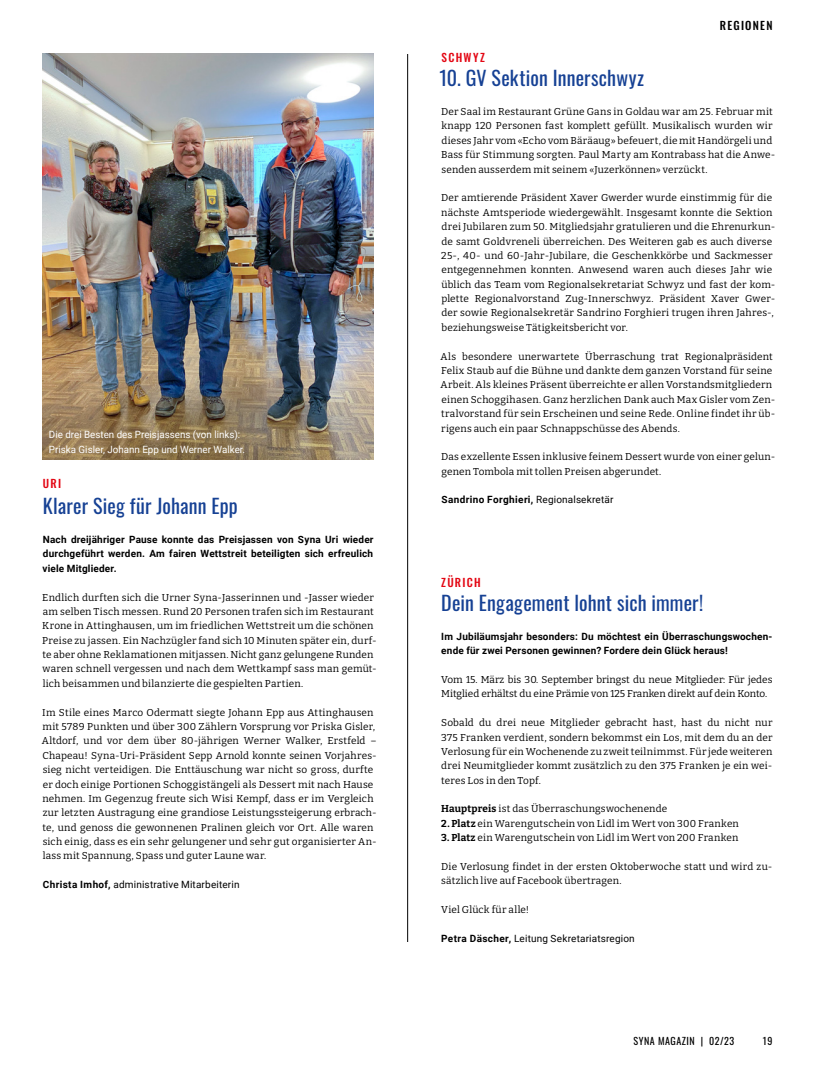
<style>
.page{position:relative;width:815px;height:1071px;background:#fff}
.page>*{position:absolute;margin:0;border:0;box-sizing:border-box;transform-origin:0 0}
.t1{font:20px "Oswald";letter-spacing:.005em;color:#164194}
.t2{font:500 11.25px "Oswald";letter-spacing:.11em;color:#e30613}
.t3{font:500 11.25px "Oswald";letter-spacing:.11em;color:#000}
.t4{font:10px/14.4px "Bitter";letter-spacing:.015em;color:#000}
.t5{font:700 10px/14.4px "Roboto";letter-spacing:.015em;color:#000}
.t6{font:10px "Roboto";letter-spacing:.015em;color:#000}
.t7{font:10px/14.4px "Roboto";color:#fff}
.t8{font:700 10px "Roboto";letter-spacing:.04em;color:#000}
.t9{font:10px "Oswald";letter-spacing:.05em;color:#000}
.s1{font-weight:700}
.s2{font-weight:400}
</style>
<div class="page">
<hr style="left:407px;top:54px;width:1px;height:887px;background:#000">
<img style="left:43px;top:53px;width:331px;height:406px">
<p class="t7" style="left:49px;top:427px;width:198px">Die drei Besten des Preisjassens (von links):<br>Priska Gisler, Johann Epp und Werner Walker.</p>
<p class="t2" style="left:43px;top:473px;width:20px">URI</p>
<h1 class="t1" style="left:43px;top:488px;width:196px">Klarer Sieg für Johann Epp</h1>
<p class="t5" style="left:43px;top:531px;width:332px;text-align:justify">Nach dreijähriger Pause konnte das Preisjassen von Syna Uri wieder durchgeführt werden. Am fairen Wettstreit beteiligten sich erfreulich viele Mitglieder.</p>
<p class="t4" style="left:42px;top:589px;width:336px">Endlich durften sich die Urner Syna-Jasserinnen und -Jasser wieder am selben Tisch messen. Rund 20 Personen trafen sich im Restaurant Krone in Attinghausen, um im friedlichen Wettstreit um die schönen Preise zu jassen. Ein Nachzügler fand sich 10 Minuten später ein, durf&shy;te aber ohne Reklamationen mitjassen. Nicht ganz gelungene Runden waren schnell vergessen und nach dem Wettkampf sass man gemüt&shy;lich beisammen und bilanzierte die gespielten Partien.</p>
<p class="t4" style="left:42px;top:704px;width:336px">Im Stile eines Marco Odermatt siegte Johann Epp aus Attinghausen mit 5789 Punkten und über 300 Zählern Vorsprung vor Priska Gisler, Altdorf, und vor dem über 80-jährigen Werner Walker, Erstfeld – Chapeau! Syna-Uri-Präsident Sepp Arnold konnte seinen Vorjahres&shy;sieg nicht verteidigen. Die Enttäuschung war nicht so gross, durfte er doch einige Portionen Schoggistängeli als Dessert mit nach Hause nehmen. Im Gegenzug freute sich Wisi Kempf, dass er im Vergleich zur letzten Austragung eine grandiose Leistungssteigerung erbrach&shy;te, und genoss die gewonnenen Pralinen gleich vor Ort. Alle waren sich einig, dass es ein sehr gelungener und sehr gut organisierter An&shy;lass mit Spannung, Spass und guter Laune war.</p>
<p class="t6" style="left:43px;top:877px;width:198px"><span class="s1">Christa Imhof,</span> administrative Mitarbeiterin</p>
<p class="t3" style="left:720px;top:16px;width:54px">REGIONEN</p>
<p class="t2" style="left:441px;top:48px;width:45px">SCHWYZ</p>
<h1 class="t1" style="left:439px;top:60px;width:206px">10. GV Sektion Innerschwyz</h1>
<p class="t4" style="left:441px;top:104px;width:336px">Der Saal im Restaurant Grüne Gans in Goldau war am 25. Februar mit knapp 120 Personen fast komplett gefüllt. Musikalisch wurden wir dieses Jahr vom «Echo vom Bäräaug» befeuert, die mit Handörgeli und Bass für Stimmung sorgten. Paul Marty am Kontrabass hat die Anwe&shy;senden ausserdem mit seinem «Juzerkönnen» verzückt.</p>
<p class="t4" style="left:441px;top:190px;width:336px">Der amtierende Präsident Xaver Gwerder wurde einstimmig für die nächste Amtsperiode wiedergewählt. Insgesamt konnte die Sektion drei Jubilaren zum 50. Mitgliedsjahr gratulieren und die Ehrenurkun&shy;de samt Goldvreneli überreichen. Des Weiteren gab es auch diverse 25-, 40- und 60-Jahr-Jubilare, die Geschenkkörbe und Sackmesser entgegennehmen konnten. Anwesend waren auch dieses Jahr wie üblich das Team vom Regionalsekretariat Schwyz und fast der kom&shy;plette Regionalvorstand Zug-Innerschwyz. Präsident Xaver Gwer&shy;der sowie Regionalsekretär Sandrino Forghieri trugen ihren Jahres-, beziehungsweise Tätigkeitsbericht vor.</p>
<p class="t4" style="left:441px;top:348px;width:336px">Als besondere unerwartete Überraschung trat Regionalpräsident Felix Staub auf die Bühne und dankte dem ganzen Vorstand für seine Arbeit. Als kleines Präsent überreichte er allen Vorstandsmitgliedern einen Schoggihasen. Ganz herzlichen Dank auch Max Gisler vom Zen&shy;tralvorstand für sein Erscheinen und seine Rede. Online findet ihr üb&shy;rigens auch ein paar Schnappschüsse des Abends.</p>
<p class="t4" style="left:441px;top:449px;width:336px">Das exzellente Essen inklusive feinem Dessert wurde von einer gelun&shy;genen Tombola mit tollen Preisen abgerundet.</p>
<p class="t8" style="left:441px;top:492px;width:174px">Sandrino Forghieri, <span class="s2">Regionalsekretär</span></p>
<p class="t2" style="left:441px;top:572px;width:41px">ZÜRICH</p>
<h1 class="t1" style="left:441px;top:585px;width:263px">Dein Engagement lohnt sich immer!</h1>
<p class="t5" style="left:441px;top:628px;width:333px">Im Jubiläumsjahr besonders: Du möchtest ein Überraschungswochen&shy;ende für zwei Personen gewinnen? Fordere dein Glück heraus!</p>
<p class="t4" style="left:441px;top:672px;width:333px">Vom 15. März bis 30. September bringst du neue Mitglieder: Für jedes<br>Mitglied erhältst du eine Prämie von 125 Franken direkt auf dein Konto.</p>
<p class="t4" style="left:441px;top:715px;width:333px;text-align:justify">Sobald du drei neue Mitglieder gebracht hast, hast du nicht nur 375 Franken verdient, sondern bekommst ein Los, mit dem du an der Verlosung für ein Wochenende zu zweit teilnimmst. Für jede weiteren drei Neumitglieder kommt zusätzlich zu den 375 Franken je ein wei&shy;teres Los in den Topf.</p>
<p class="t4" style="left:441px;top:801px;width:227px"><span class="s1">Hauptpreis</span> ist das Überraschungswochenende</p>
<p class="t4" style="left:441px;top:815px;width:299px"><span class="s1">2. Platz</span> ein Warengutschein von Lidl im Wert von 300 Franken</p>
<p class="t4" style="left:441px;top:830px;width:299px"><span class="s1">3. Platz</span> ein Warengutschein von Lidl im Wert von 200 Franken</p>
<p class="t4" style="left:441px;top:858px;width:333px">Die Verlosung findet in der ersten Oktoberwoche statt und wird zu&shy;sätzlich live auf Facebook übertragen.</p>
<p class="t4" style="left:441px;top:901px;width:90px">Viel Glück für alle!</p>
<p class="t6" style="left:441px;top:931px;width:195px"><span class="s1">Petra Däscher,</span> Leitung Sekretariatsregion</p>
<p class="t9" style="left:634px;top:1031px;width:102px">SYNA MAGAZIN | 02/23</p>
<p class="t9" style="left:763px;top:1031px;width:11px">19</p>
</div>
